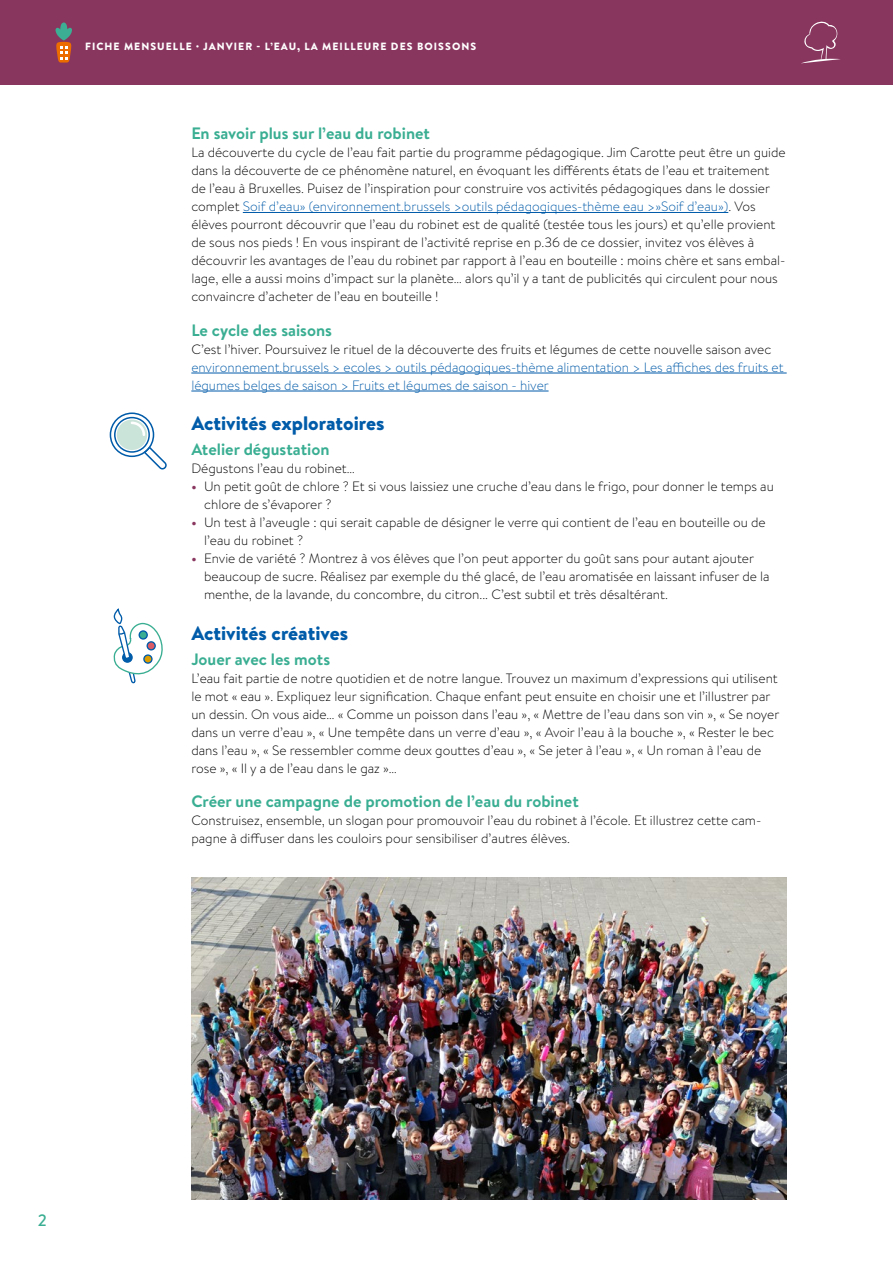
<style>
.page{position:relative;width:893px;height:1263px;background:#fff}
.page>*{position:absolute;margin:0;border:0;box-sizing:border-box;transform-origin:0 0}
.t1{font:900 19.5px "Brandon Text";color:#005ba9}
.t2{font:700 16.5px "Brandon Text";color:#3aae92}
.t3{font:500 16.5px "Brandon Text";color:#3aae92}
.t4{font:300 13.5px/18px "Brandon Text";color:#000}
.t5{font:300 13.5px/18px "Brandon Text";color:#005ba9}
.t6{font:900 10.5px "Brandon Text";letter-spacing:.1em;color:#fff}
.s1{color:#005ba9}
.s2{font-weight:700;color:#89365f}
</style>
<div class="page">
<div style="left:0;top:0;width:893px;height:85px;background:#89365f"></div>
<svg style="left:802px;top:21px;width:38px;height:42px"></svg>
<svg style="left:55px;top:22px;width:17px;height:41px"></svg>
<hr style="left:243px;top:212px;width:485px;height:1px;background:#005ba9">
<hr style="left:191px;top:373px;width:596px;height:1px;background:#005ba9">
<hr style="left:191px;top:391px;width:358px;height:1px;background:#005ba9">
<svg style="left:110px;top:412px;width:57px;height:57px"></svg>
<svg style="left:114px;top:609px;width:49px;height:74px"></svg>
<img style="left:191px;top:878px;width:596px;height:321px">
<p class="t6" style="left:85px;top:39px;width:393px">FICHE MENSUELLE · JANVIER - L’EAU, LA MEILLEURE DES BOISSONS</p>
<p class="t2" style="left:191px;top:122px;width:240px">En savoir plus sur l’eau du robinet</p>
<p class="t4" style="left:191px;top:143px;width:596px">La découverte du cycle de l’eau fait partie du programme pédagogique. Jim Carotte peut être un guide dans la découverte de ce phénomène naturel, en évoquant les différents états de l’eau et traitement de l’eau à Bruxelles. Puisez de l’inspiration pour construire vos activités pédagogiques dans le dossier complet <span class="s1">Soif d’eau» (environnement.brussels &gt;outils pédagogiques-thème eau &gt;»Soif d’eau»)</span>. Vos élèves pourront découvrir que l’eau du robinet est de qualité (testée tous les jours) et qu’elle provient de sous nos pieds ! En vous inspirant de l’activité reprise en p.36 de ce dossier, invitez vos élèves à découvrir les avantages de l’eau du robinet par rapport à l’eau en bouteille : moins chère et sans embal&shy;lage, elle a aussi moins d’impact sur la planète… alors qu’il y a tant de publicités qui circulent pour nous convaincre d’acheter de l’eau en bouteille !</p>
<p class="t2" style="left:191px;top:318px;width:142px">Le cycle des saisons</p>
<p class="t4" style="left:191px;top:339px;width:581px">C’est l’hiver. Poursuivez le rituel de la découverte des fruits et légumes de cette nouvelle saison avec</p>
<p class="t5" style="left:191px;top:357px;width:594px">environnement.brussels &gt; ecoles &gt; outils pédagogiques-thème alimentation &gt; Les affiches des fruits et légumes belges de saison &gt; Fruits et légumes de saison - hiver</p>
<h1 class="t1" style="left:191px;top:410px;width:195px">Activités exploratoires</h1>
<p class="t2" style="left:191px;top:438px;width:140px">Atelier dégustation</p>
<p class="t4" style="left:191px;top:459px;width:165px">Dégustons l’eau du robinet…</p>
<p class="t4" style="left:204px;top:477px;width:571px;text-indent:-13px"><span class="s2">•</span> Un petit goût de chlore ? Et si vous laissiez une cruche d’eau dans le frigo, pour donner le temps au chlore de s’évaporer ?</p>
<p class="t4" style="left:204px;top:513px;width:563px;text-indent:-13px"><span class="s2">•</span> Un test à l’aveugle : qui serait capable de désigner le verre qui contient de l’eau en bouteille ou de l’eau du robinet ?</p>
<p class="t4" style="left:204px;top:549px;width:567px;text-indent:-13px"><span class="s2">•</span> Envie de variété ? Montrez à vos élèves que l’on peut apporter du goût sans pour autant ajouter beaucoup de sucre. Réalisez par exemple du thé glacé, de l’eau aromatisée en laissant infuser de la menthe, de la lavande, du concombre, du citron... C’est subtil et très désaltérant.</p>
<h1 class="t1" style="left:191px;top:619px;width:158px">Activités créatives</h1>
<p class="t2" style="left:191px;top:647px;width:140px">Jouer avec les mots</p>
<p class="t4" style="left:191px;top:668px;width:589px">L’eau fait partie de notre quotidien et de notre langue. Trouvez un maximum d’expressions qui utilisent le mot « eau ». Expliquez leur signification. Chaque enfant peut ensuite en choisir une et l’illustrer par un dessin. On vous aide… « Comme un poisson dans l’eau », « Mettre de l’eau dans son vin », « Se noyer dans un verre d’eau », « Une tempête dans un verre d’eau », « Avoir l’eau à la bouche », « Rester le bec dans l’eau », « Se ressembler comme deux gouttes d’eau », « Se jeter à l’eau », « Un roman à l’eau de rose », « Il y a de l’eau dans le gaz »…</p>
<p class="t2" style="left:191px;top:790px;width:389px">Créer une campagne de promotion de l’eau du robinet</p>
<p class="t4" style="left:191px;top:811px;width:571px">Construisez, ensemble, un slogan pour promouvoir l’eau du robinet à l’école. Et illustrez cette cam&shy;pagne à diffuser dans les couloirs pour sensibiliser d’autres élèves.</p>
<p class="t3" style="left:38px;top:1209px;width:11px">2</p>
</div>
